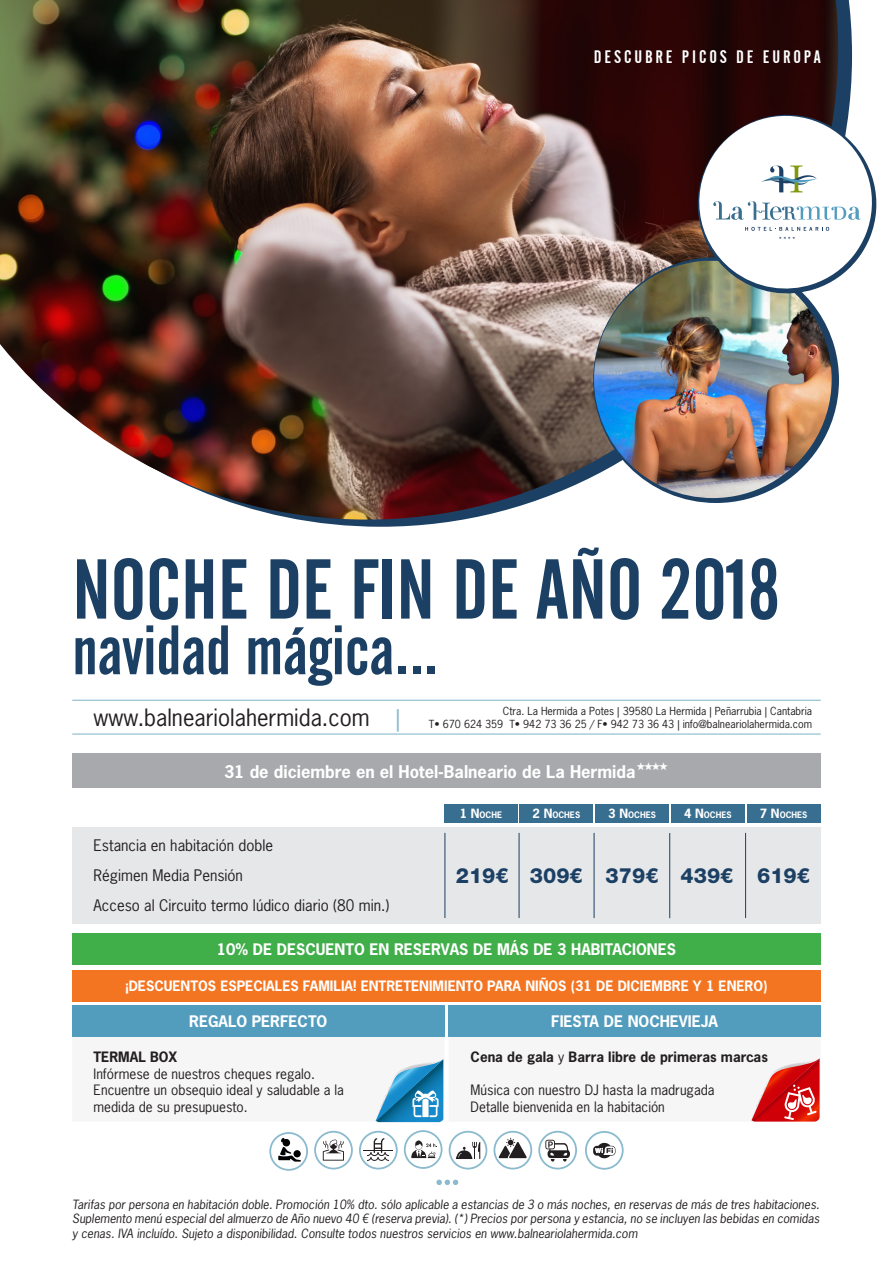
<style>
.page{position:relative;width:893px;height:1263px;background:#fff}
.page>*{position:absolute;margin:0;border:0;box-sizing:border-box;transform-origin:0 0}
.t1{font:84px "Alternate Gothic No 2 BT";color:#1b4064}
.t2{font:69.15px "Alternate Gothic No 2 BT";color:#1b4064}
.t3{font:22.5px "News Gothic Std";color:#231f20}
.precio{font:800 21px "Helvetica Neue LT Std";color:#1b4064}
.t4{font:18px "Alternate Gothic No 2 BT";letter-spacing:.16em;color:#fff}
.t5{font:700 16.5px "News Gothic Std";color:#fff}
.TEXTO_PROMO{font:15px "News Gothic Std";color:#231f20}
.TITULO{font:700 15px "News Gothic Std";color:#fff}
.TITULO-2{font:700 15px "News Gothic Std";color:#fff}
.t6{font:13.5px/16.5px "News Gothic Std";color:#231f20}
.TITULO-3{font:700 13.5px "News Gothic Std";color:#fff}
.t7{font:700 13.5px "News Gothic Std";color:#231f20}
.t8{font:italic 12px/14.4px "News Gothic Std";color:#231f20;text-align:justify}
.t9{font:10.5px "News Gothic Std";color:#231f20}
.TITULO-4{font:700 8.4px "News Gothic Std";color:#fff}
.s1{color:#8abbce}
.s2{font-size:12px}
.s3{font-weight:400}
</style>
<div class="page">
<div style="left:72px;top:753px;width:749px;height:34px;background:#a8a9ad"></div>
<svg style="left:301px;top:0;width:551px;height:527px"></svg>
<img style="left:0;top:0;width:838px;height:520px">
<hr style="left:72px;top:700px;width:749px;height:1px;background:#8abbce">
<hr style="left:72px;top:733px;width:749px;height:2px;background:#8abbce">
<svg style="left:592px;top:256px;width:248px;height:248px"></svg>
<img style="left:594px;top:261px;width:238px;height:237px">
<svg style="left:684px;top:106px;width:193px;height:190px"></svg>
<svg style="left:314px;top:1131px;width:39px;height:38px"></svg>
<svg style="left:404px;top:1130px;width:38px;height:39px"></svg>
<svg style="left:449px;top:1131px;width:38px;height:38px"></svg>
<svg style="left:538px;top:1131px;width:39px;height:38px"></svg>
<svg style="left:585px;top:1131px;width:39px;height:39px"></svg>
<svg style="left:359px;top:1131px;width:39px;height:38px"></svg>
<hr style="left:363px;top:1150px;width:30px;height:1px;background:#231f20">
<svg style="left:493px;top:1131px;width:39px;height:38px"></svg>
<svg style="left:269px;top:1132px;width:39px;height:39px"></svg>
<div style="left:293px;top:1150px;width:8px;height:7px;background:#000;border-radius:50%"></div>
<svg style="left:436px;top:1179px;width:22px;height:6px"></svg>
<div style="left:72px;top:827px;width:749px;height:97px;background:#e6e7e9"></div>
<div style="left:520px;top:805px;width:73px;height:18px;background:#386e8f"></div>
<div style="left:671px;top:805px;width:73px;height:18px;background:#386e8f"></div>
<div style="left:595px;top:805px;width:74px;height:18px;background:#386e8f"></div>
<div style="left:747px;top:805px;width:73px;height:18px;background:#386e8f"></div>
<div style="left:444px;top:805px;width:73px;height:18px;background:#386e8f"></div>
<hr style="left:445px;top:833px;width:1px;height:85px;background:#1b4064">
<hr style="left:519px;top:833px;width:1px;height:85px;background:#1b4064">
<hr style="left:669px;top:833px;width:1px;height:85px;background:#1b4064">
<hr style="left:594px;top:833px;width:1px;height:85px;background:#1b4064">
<hr style="left:745px;top:833px;width:1px;height:85px;background:#1b4064">
<div style="left:449px;top:1005px;width:372px;height:32px;background:#529cbe"></div>
<div style="left:72px;top:1005px;width:372px;height:32px;background:#529cbe"></div>
<div style="left:72px;top:933px;width:749px;height:32px;background:#40ae49"></div>
<div style="left:72px;top:970px;width:749px;height:31px;background:#f47521"></div>
<svg style="left:375px;top:1027px;width:445px;height:95px"></svg>
<p class="t4" style="left:594px;top:46px;width:228px">DESCUBRE PICOS DE EUROPA</p>
<p class="t1" style="left:72px;top:543px;width:709px">NOCHE DE FIN DE AÑO 2018</p>
<p class="t2" style="left:72px;top:612px;width:368px">navidad mágica...</p>
<p class="t3" style="left:94px;top:703px;width:309px">www.balneariolahermida.com <span class="s1">|</span></p>
<p class="t9" style="left:503px;top:704px;width:311px">Ctra. La Hermida a Potes | 39580 La Hermida | Peñarrubia | Cantabria</p>
<p class="t9" style="left:429px;top:717px;width:385px">T• 670 624 359 T• 942 73 36 25 / F• 942 73 36 43 | info@balneariolahermida.com</p>
<p class="t5" style="left:224px;top:761px;width:413px">31 de diciembre en el Hotel-Balneario de La Hermida</p>
<p class="TEXTO_PROMO" style="left:94px;top:836px;width:181px">Estancia en habitación doble</p>
<p class="TEXTO_PROMO" style="left:94px;top:866px;width:151px">Régimen Media Pensión</p>
<p class="TEXTO_PROMO" style="left:94px;top:896px;width:297px">Acceso al Circuito termo lúdico diario (80 min.)</p>
<p class="TITULO-4" style="left:460px;top:810px;width:44px"><span class="s2">1 N</span>OCHE</p>
<p class="TITULO-4" style="left:532px;top:810px;width:49px"><span class="s2">2 N</span>OCHES</p>
<p class="TITULO-4" style="left:608px;top:810px;width:49px"><span class="s2">3 N</span>OCHES</p>
<p class="TITULO-4" style="left:684px;top:810px;width:49px"><span class="s2">4 N</span>OCHES</p>
<p class="TITULO-4" style="left:760px;top:810px;width:49px"><span class="s2">7 N</span>OCHES</p>
<p class="precio" style="left:456px;top:863px;width:54px">219€</p>
<p class="precio" style="left:530px;top:863px;width:54px">309€</p>
<p class="precio" style="left:606px;top:863px;width:54px">379€</p>
<p class="precio" style="left:680px;top:863px;width:54px">439€</p>
<p class="precio" style="left:757px;top:863px;width:54px">619€</p>
<p class="TITULO" style="left:217px;top:939px;width:461px">10% DE DESCUENTO EN RESERVAS DE MÁS DE 3 HABITACIONES</p>
<p class="TITULO-3" style="left:125px;top:977px;width:644px">¡DESCUENTOS ESPECIALES FAMILIA! ENTRETENIMIENTO PARA NIÑOS (31 DE DICIEMBRE Y 1 ENERO)</p>
<p class="TITULO-2" style="left:189px;top:1011px;width:138px">REGALO PERFECTO</p>
<p class="TITULO-2" style="left:551px;top:1011px;width:99px">FIESTA DE NOCHE</p>
<p class="TITULO-2" style="left:679px;top:1011px;width:41px">VIEJA</p>
<p class="t7" style="left:94px;top:1048px;width:85px">TERMAL BOX</p>
<p class="t6" style="left:94px;top:1065px;width:223px">Infórmese de nuestros cheques regalo.</p>
<p class="t6" style="left:94px;top:1082px;width:252px">Encuentre un obsequio ideal y saludable a la medida de su presupuesto.</p>
<p class="t7" style="left:471px;top:1048px;width:299px">Cena de gala <span class="s3">y</span> Barra libre de primeras marcas</p>
<p class="t6" style="left:471px;top:1082px;width:246px">Música con nuestro DJ hasta la madrugada</p>
<p class="t6" style="left:471px;top:1098px;width:196px">Detalle bienvenida en la habitación</p>
<p class="t8" style="left:72px;top:1197px;width:749px">Tarifas por persona en habitación doble. Promoción 10% dto. sólo aplicable a estancias de 3 o más noches, en reservas de más de tres habitaciones.<br>Suplemento menú especial del almuerzo de Año nuevo 40 € (reserva previa). (*) Precios por persona y estancia, no se incluyen las bebidas en comidas y cenas. IVA incluído. Sujeto a disponibilidad. Consulte todos nuestros servicios en www.balneariolahermida.com</p>
</div>
